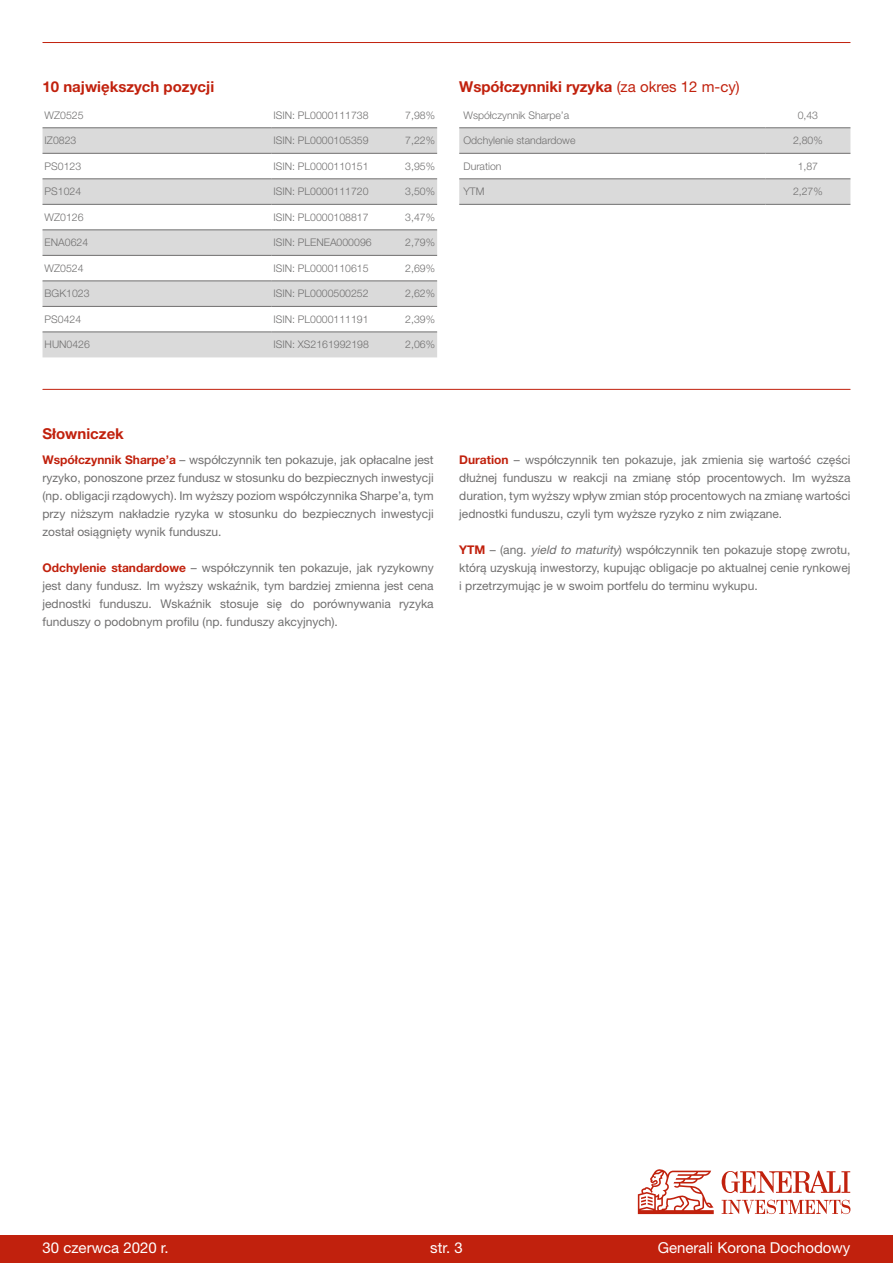
<style>
.page{position:relative;width:893px;height:1263px;background:#fff}
.page>*{position:absolute;margin:0;border:0;box-sizing:border-box;transform-origin:0 0}
.t1{font:700 15px "Helvetica Neue LT Pro";color:#c1210d}
.t2{font:15px "Helvetica Neue LT Pro";color:#fff}
.t3{font:12px/18px "Helvetica Neue LT Pro";color:#706f6f;text-align:justify}
.t4{font:300 10.5px "Helvetica Neue LT Pro";color:#706f6f}
.s1{font-weight:400}
.s2{font-weight:700;color:#c1210d}
.s3{font-style:italic}
</style>
<div class="page">
<hr style="left:43px;top:42px;width:807px;height:1px;background:#c1210d">
<svg style="left:43px;top:127px;width:394px;height:1px"></svg>
<svg style="left:43px;top:129px;width:394px;height:228px;fill:#dadada"></svg>
<hr style="left:43px;top:128px;width:228px;height:1px;background:#706f6f">
<hr style="left:271px;top:128px;width:110px;height:1px;background:#706f6f">
<hr style="left:381px;top:128px;width:56px;height:1px;background:#706f6f">
<hr style="left:43px;top:153px;width:228px;height:1px;background:#706f6f">
<hr style="left:271px;top:153px;width:110px;height:1px;background:#706f6f">
<hr style="left:381px;top:153px;width:56px;height:1px;background:#706f6f">
<hr style="left:43px;top:179px;width:228px;height:1px;background:#706f6f">
<hr style="left:271px;top:179px;width:110px;height:1px;background:#706f6f">
<hr style="left:381px;top:179px;width:56px;height:1px;background:#706f6f">
<hr style="left:43px;top:204px;width:228px;height:1px;background:#706f6f">
<hr style="left:271px;top:204px;width:110px;height:1px;background:#706f6f">
<hr style="left:381px;top:204px;width:56px;height:1px;background:#706f6f">
<hr style="left:43px;top:230px;width:228px;height:1px;background:#706f6f">
<hr style="left:271px;top:230px;width:110px;height:1px;background:#706f6f">
<hr style="left:381px;top:230px;width:56px;height:1px;background:#706f6f">
<hr style="left:43px;top:255px;width:228px;height:1px;background:#706f6f">
<hr style="left:271px;top:255px;width:110px;height:1px;background:#706f6f">
<hr style="left:381px;top:255px;width:56px;height:1px;background:#706f6f">
<hr style="left:43px;top:281px;width:228px;height:1px;background:#706f6f">
<hr style="left:271px;top:281px;width:110px;height:1px;background:#706f6f">
<hr style="left:381px;top:281px;width:56px;height:1px;background:#706f6f">
<hr style="left:43px;top:306px;width:228px;height:1px;background:#706f6f">
<hr style="left:271px;top:306px;width:110px;height:1px;background:#706f6f">
<hr style="left:381px;top:306px;width:56px;height:1px;background:#706f6f">
<hr style="left:43px;top:332px;width:228px;height:1px;background:#706f6f">
<hr style="left:271px;top:332px;width:110px;height:1px;background:#706f6f">
<hr style="left:381px;top:332px;width:56px;height:1px;background:#706f6f">
<hr style="left:43px;top:389px;width:807px;height:1px;background:#c1210d">
<svg style="left:459px;top:127px;width:391px;height:77px"></svg>
<hr style="left:459px;top:128px;width:306px;height:1px;background:#706f6f">
<hr style="left:765px;top:128px;width:85px;height:1px;background:#706f6f">
<hr style="left:459px;top:153px;width:306px;height:1px;background:#706f6f">
<hr style="left:765px;top:153px;width:85px;height:1px;background:#706f6f">
<hr style="left:459px;top:179px;width:306px;height:1px;background:#706f6f">
<hr style="left:765px;top:179px;width:85px;height:1px;background:#706f6f">
<hr style="left:459px;top:204px;width:306px;height:1px;background:#706f6f">
<hr style="left:765px;top:204px;width:85px;height:1px;background:#706f6f">
<div style="left:0;top:1235px;width:893px;height:28px;background:#c1210d"></div>
<svg style="left:638px;top:1169px;width:76px;height:45px"></svg>
<svg style="left:722px;top:1200px;width:128px;height:14px"></svg>
<svg style="left:722px;top:1171px;width:128px;height:22px"></svg>
<p class="t1" style="left:43px;top:77px;width:173px">10 największych pozycji</p>
<p class="t4" style="left:45px;top:109px;width:40px">WZ0525</p>
<p class="t4" style="left:273px;top:109px;width:97px">ISIN: PL0000111738</p>
<p class="t4" style="left:405px;top:109px;width:31px">7,98%</p>
<p class="t4" style="left:45px;top:134px;width:33px">IZ0823</p>
<p class="t4" style="left:273px;top:134px;width:97px">ISIN: PL0000105359</p>
<p class="t4" style="left:405px;top:134px;width:31px">7,22%</p>
<p class="t4" style="left:45px;top:160px;width:38px">PS0123</p>
<p class="t4" style="left:273px;top:160px;width:97px">ISIN: PL0000110151</p>
<p class="t4" style="left:405px;top:160px;width:31px">3,95%</p>
<p class="t4" style="left:45px;top:185px;width:38px">PS1024</p>
<p class="t4" style="left:273px;top:185px;width:97px">ISIN: PL0000111720</p>
<p class="t4" style="left:405px;top:185px;width:31px">3,50%</p>
<p class="t4" style="left:45px;top:211px;width:40px">WZ0126</p>
<p class="t4" style="left:273px;top:211px;width:97px">ISIN: PL0000108817</p>
<p class="t4" style="left:405px;top:211px;width:31px">3,47%</p>
<p class="t4" style="left:45px;top:236px;width:45px">ENA0624</p>
<p class="t4" style="left:273px;top:236px;width:100px">ISIN: PLENEA000096</p>
<p class="t4" style="left:405px;top:236px;width:31px">2,79%</p>
<p class="t4" style="left:45px;top:262px;width:40px">WZ0524</p>
<p class="t4" style="left:273px;top:262px;width:97px">ISIN: PL0000110615</p>
<p class="t4" style="left:405px;top:262px;width:31px">2,69%</p>
<p class="t4" style="left:45px;top:287px;width:46px">BGK1023</p>
<p class="t4" style="left:273px;top:287px;width:97px">ISIN: PL0000500252</p>
<p class="t4" style="left:405px;top:287px;width:31px">2,62%</p>
<p class="t4" style="left:45px;top:313px;width:38px">PS0424</p>
<p class="t4" style="left:273px;top:313px;width:97px">ISIN: PL0000111191</p>
<p class="t4" style="left:405px;top:313px;width:31px">2,39%</p>
<p class="t4" style="left:45px;top:338px;width:47px">HUN0426</p>
<p class="t4" style="left:273px;top:338px;width:97px">ISIN: XS2161992198</p>
<p class="t4" style="left:405px;top:338px;width:31px">2,06%</p>
<p class="t1" style="left:459px;top:77px;width:282px">Współczynniki ryzyka <span class="s1">(za okres 12 m-cy)</span></p>
<p class="t4" style="left:463px;top:109px;width:107px">Współczynnik Sharpe’a</p>
<p class="t4" style="left:798px;top:109px;width:22px">0,43</p>
<p class="t4" style="left:463px;top:134px;width:114px">Odchylenie standardowe</p>
<p class="t4" style="left:793px;top:134px;width:31px">2,80%</p>
<p class="t4" style="left:463px;top:160px;width:40px">Duration</p>
<p class="t4" style="left:798px;top:160px;width:22px">1,87</p>
<p class="t4" style="left:463px;top:185px;width:22px">YTM</p>
<p class="t4" style="left:793px;top:185px;width:31px">2,27%</p>
<p class="t1" style="left:43px;top:424px;width:83px">Słowniczek</p>
<p class="t3" style="left:43px;top:450px;width:393px"><span class="s2">Współczynnik Sharpe’a</span> – współczynnik ten pokazuje, jak opłacalne jest ryzyko, ponoszone przez fundusz w stosunku do bezpiecznych inwestycji (np. obligacji rządowych). Im wyższy poziom współczynnika Sharpe’a, tym przy niższym nakładzie ryzyka w stosunku do bezpiecznych inwestycji został osiągnięty wynik funduszu.</p>
<p class="t3" style="left:43px;top:558px;width:393px"><span class="s2">Odchylenie standardowe</span> – współczynnik ten pokazuje, jak ryzykowny jest dany fundusz. Im wyższy wskaźnik, tym bardziej zmienna jest cena jednostki funduszu. Wskaźnik stosuje się do porównywania ryzyka funduszy o podobnym profilu (np. funduszy akcyjnych).</p>
<p class="t3" style="left:459px;top:450px;width:393px"><span class="s2">Duration</span> – współczynnik ten pokazuje, jak zmienia się wartość części dłużnej funduszu w reakcji na zmianę stóp procentowych. Im wyższa duration, tym wyższy wpływ zmian stóp procentowych na zmianę wartości jednostki funduszu, czyli tym wyższe ryzyko z nim związane.</p>
<p class="t3" style="left:459px;top:540px;width:393px"><span class="s2">YTM</span> – (ang. <span class="s3">yield to maturity</span>) współczynnik ten pokazuje stopę zwrotu, którą uzyskują inwestorzy, kupując obligacje po aktualnej cenie rynkowej i przetrzymując je w swoim portfelu do terminu wykupu.</p>
<p class="t2" style="left:43px;top:1238px;width:128px">30 czerwca 2020 r.</p>
<p class="t2" style="left:430px;top:1238px;width:34px">str. 3</p>
<p class="t2" style="left:658px;top:1238px;width:194px">Generali Korona Dochodowy</p>
</div>
